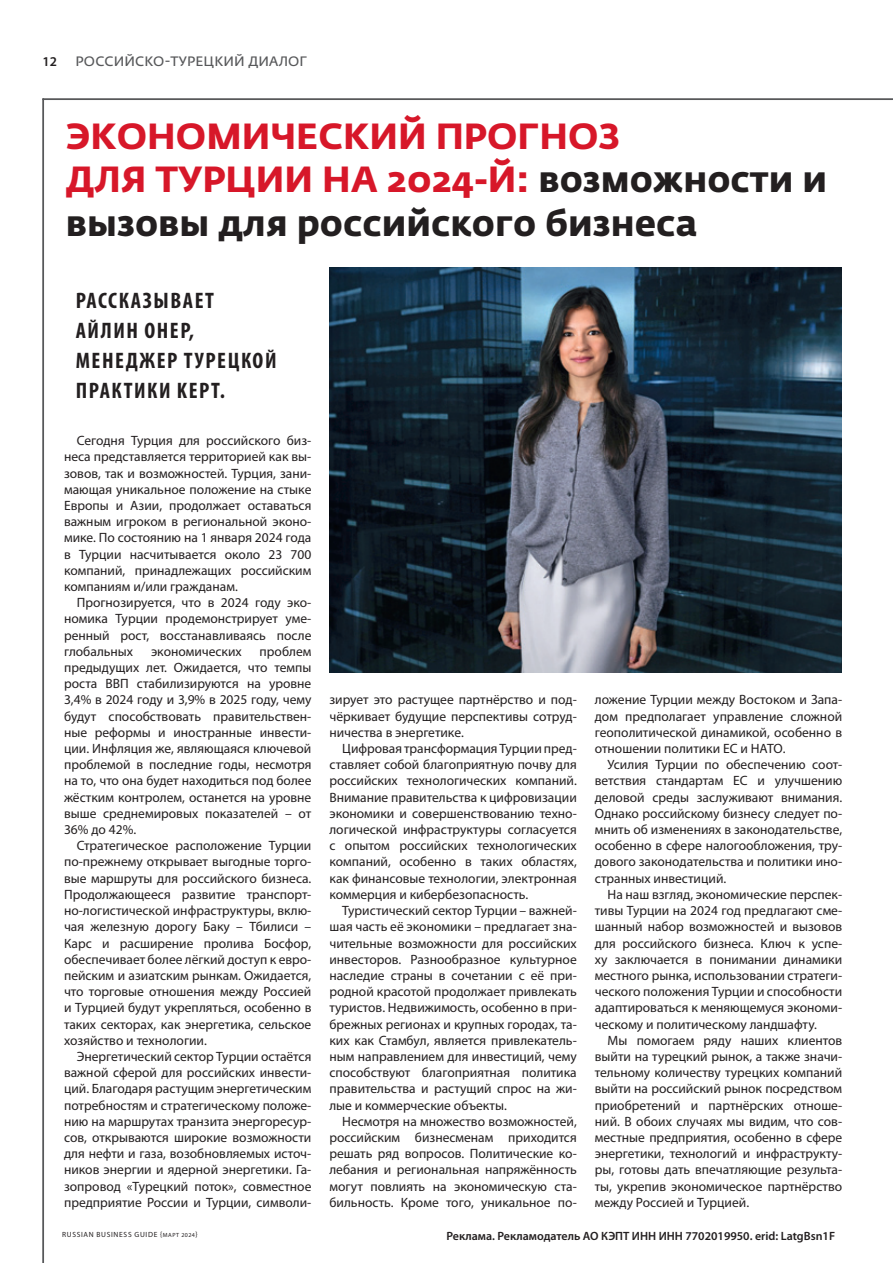
<style>
.page{position:relative;width:893px;height:1263px;background:#fff}
.page>*{position:absolute;margin:0;border:0;box-sizing:border-box;transform-origin:0 0}
.t1{font:700 36px/43.2px "Fedra Sans Pro";color:#231f20}
.t2{font:700 36px "Fedra Sans Pro";color:#d71729}
.вопрос_РБГ{font:700 condensed 22.5px/30px "Myriad Pro";letter-spacing:.07em;color:#231f20}
.базовый_текст{font:13.5px/16.2px "Myriad Pro";color:#231f20;text-align:justify}
.t3{font:600 13.5px "Fedra Sans Pro";letter-spacing:.01em;color:#57585a}
.t4{font:600 13.5px "Myriad Pro";color:#231f20}
.t5{font:600 12px "Myriad Pro";color:#231f20}
.t6{font:7.5px "Myriad Pro";letter-spacing:.09em;color:#231f20}
.s1{color:#d71729}
.s2{font-size:6px}
</style>
<div class="page">
<hr style="left:43px;top:99px;width:850px;height:1px;background:#57585a">
<hr style="left:43px;top:99px;width:1px;height:1164px;background:#57585a">
<img style="left:329px;top:267px;width:513px;height:405px">
<p class="t4" style="left:43px;top:53px;width:16px">12</p>
<p class="t3" style="left:76px;top:52px;width:233px">РОССИЙСКО-ТУРЕЦКИЙ ДИАЛОГ</p>
<p class="t2" style="left:66px;top:114px;width:555px">ЭКОНОМИЧЕСКИЙ ПРОГНОЗ</p>
<p class="t1" style="left:66px;top:158px;width:763px"><span class="s1">ДЛЯ ТУРЦИИ НА 2024-Й:</span> возможности и вызовы для российского бизнеса</p>
<p class="вопрос_РБГ" style="left:76px;top:285px;width:140px">РАССКАЗЫВАЕТ</p>
<p class="вопрос_РБГ" style="left:76px;top:315px;width:120px">АЙЛИН ОНЕР,</p>
<p class="вопрос_РБГ" style="left:76px;top:345px;width:202px">МЕНЕДЖЕР ТУРЕЦКОЙ<br>ПРАКТИКИ KEPT.</p>
<p class="базовый_текст" style="left:64px;top:432px;width:249px;text-indent:13px">Сегодня Турция для российского биз&shy;неса представляется территорией как вы&shy;зовов, так и возможностей. Турция, зани&shy;мающая уникальное положение на стыке Европы и Азии, продолжает оставаться важным игроком в региональной эконо&shy;мике. По состоянию на 1 января 2024 года в Турции насчитывается около 23 700 компаний, принадлежащих российским компаниям и/или гражданам.</p>
<p class="базовый_текст" style="left:64px;top:594px;width:249px;text-indent:13px">Прогнозируется, что в 2024 году эко&shy;номика Турции продемонстрирует уме&shy;ренный рост, восстанавливаясь после глобальных</p>
<p class="базовый_текст" style="left:64px;top:643px;width:249px;text-indent:196px">проблем предыдущих лет. Ожидается, что темпы роста ВВП стабилизируются на уровне 3,4% в 2024 году и 3,9% в 2025 году, чему будут способствовать правительствен&shy;ные реформы и иностранные инвести&shy;ции. Инфляция же, являющаяся ключевой проблемой в последние годы, несмотря на то, что она будет находиться под более жёстким контролем, останется на уровне выше среднемировых показателей – от 36% до 42%.</p>
<p class="базовый_текст" style="left:64px;top:837px;width:249px;text-indent:13px">Стратегическое расположение Турции по-прежнему открывает выгодные торго&shy;вые маршруты для российского бизнеса.<br>Продолжающееся развитие транспорт&shy;но-логистической инфраструктуры, вклю&shy;чая железную дорогу Баку – Тбилиси – Карс и расширение пролива Босфор, обеспечивает более лёгкий доступ к евро&shy;пейским и азиатским рынкам. Ожидается, что торговые отношения между Россией и Турцией будут укрепляться, особенно в таких секторах, как энергетика, сельское хозяйство и технологии.</p>
<p class="базовый_текст" style="left:64px;top:1048px;width:249px;text-indent:13px">Энергетический сектор Турции остаётся важной сферой для российских инвести&shy;ций. Благодаря растущим энергетическим потребностям и стратегическому положе&shy;нию на маршрутах транзита энергоресур&shy;сов, открываются широкие возможности для нефти и газа, возобновляемых источ&shy;ников энергии и ядерной энергетики. Га&shy;зопровод «Турецкий поток», совместное предприятие России и Турции, символи-</p>
<p class="базовый_текст" style="left:151px;top:643px;width:92px">экономических</p>
<p class="t6" style="left:62px;top:1229px;width:137px">RUSSIAN BUSINESS GUIDE {<span class="s2">МАРТ 2024</span>}</p>
<p class="базовый_текст" style="left:329px;top:692px;width:249px">зирует это растущее партнёрство и под&shy;чёркивает будущие перспективы сотруд&shy;ничества в энергетике.</p>
<p class="базовый_текст" style="left:329px;top:740px;width:249px;text-indent:13px">Цифровая трансформация Турции пред&shy;ставляет собой благоприятную почву для российских технологических компаний.<br>Внимание правительства к цифровизации экономики и совершенствованию техно&shy;логической инфраструктуры согласуется с опытом российских технологических компаний, особенно в таких областях, как финансовые технологии, электронная коммерция и кибербезопасность.</p>
<p class="базовый_текст" style="left:329px;top:902px;width:249px;text-indent:13px">Туристический сектор Турции – важней&shy;шая часть её экономики – предлагает зна&shy;чительные возможности для российских инвесторов. Разнообразное культурное наследие страны в сочетании с её при&shy;родной красотой продолжает привлекать туристов. Недвижимость, особенно в при&shy;брежных регионах и крупных городах, та&shy;ких как Стамбул, является привлекатель&shy;ным направлением для инвестиций, чему способствуют благоприятная политика правительства и растущий спрос на жи&shy;лые и коммерческие объекты.</p>
<p class="базовый_текст" style="left:329px;top:1113px;width:249px;text-indent:13px">Несмотря на множество возможностей, российским бизнесменам приходится решать ряд вопросов. Политические ко&shy;лебания и региональная напряжённость могут повлиять на экономическую ста&shy;бильность. Кроме того, уникальное по-</p>
<p class="базовый_текст" style="left:595px;top:692px;width:249px">ложение Турции между Востоком и Запа&shy;дом предполагает управление сложной геополитической динамикой, особенно в отношении политики ЕС и НАТО.</p>
<p class="базовый_текст" style="left:595px;top:756px;width:249px;text-indent:13px">Усилия Турции по обеспечению соот&shy;ветствия стандартам ЕС и улучшению деловой среды заслуживают внимания.<br>Однако российскому бизнесу следует по&shy;мнить об изменениях в законодательстве, особенно в сфере налогообложения, тру&shy;дового законодательства и политики ино&shy;странных инвестиций.</p>
<p class="базовый_текст" style="left:595px;top:886px;width:249px;text-indent:13px">На наш взгляд, экономические перспек&shy;тивы Турции на 2024 год предлагают сме&shy;шанный набор возможностей и вызовов для российского бизнеса. Ключ к успе&shy;ху заключается в понимании динамики местного рынка, использовании стратеги&shy;ческого положения Турции и способности адаптироваться к меняющемуся экономи&shy;ческому и политическому ландшафту.</p>
<p class="базовый_текст" style="left:595px;top:1032px;width:249px;text-indent:13px">Мы помогаем ряду наших клиентов выйти на турецкий рынок, а также значи&shy;тельному количеству турецких компаний выйти на российский рынок посредством приобретений и партнёрских отноше&shy;ний. В обоих случаях мы видим, что сов&shy;местные предприятия, особенно в сфере энергетики, технологий и инфраструкту&shy;ры, готовы дать впечатляющие результа&shy;ты, укрепив экономическое партнёрство между Россией и Турцией.</p>
<p class="t5" style="left:447px;top:1228px;width:390px">Реклама. Рекламодатель АО КЭПТ ИНН ИНН 7702019950. erid: LatgBsn1F</p>
</div>
